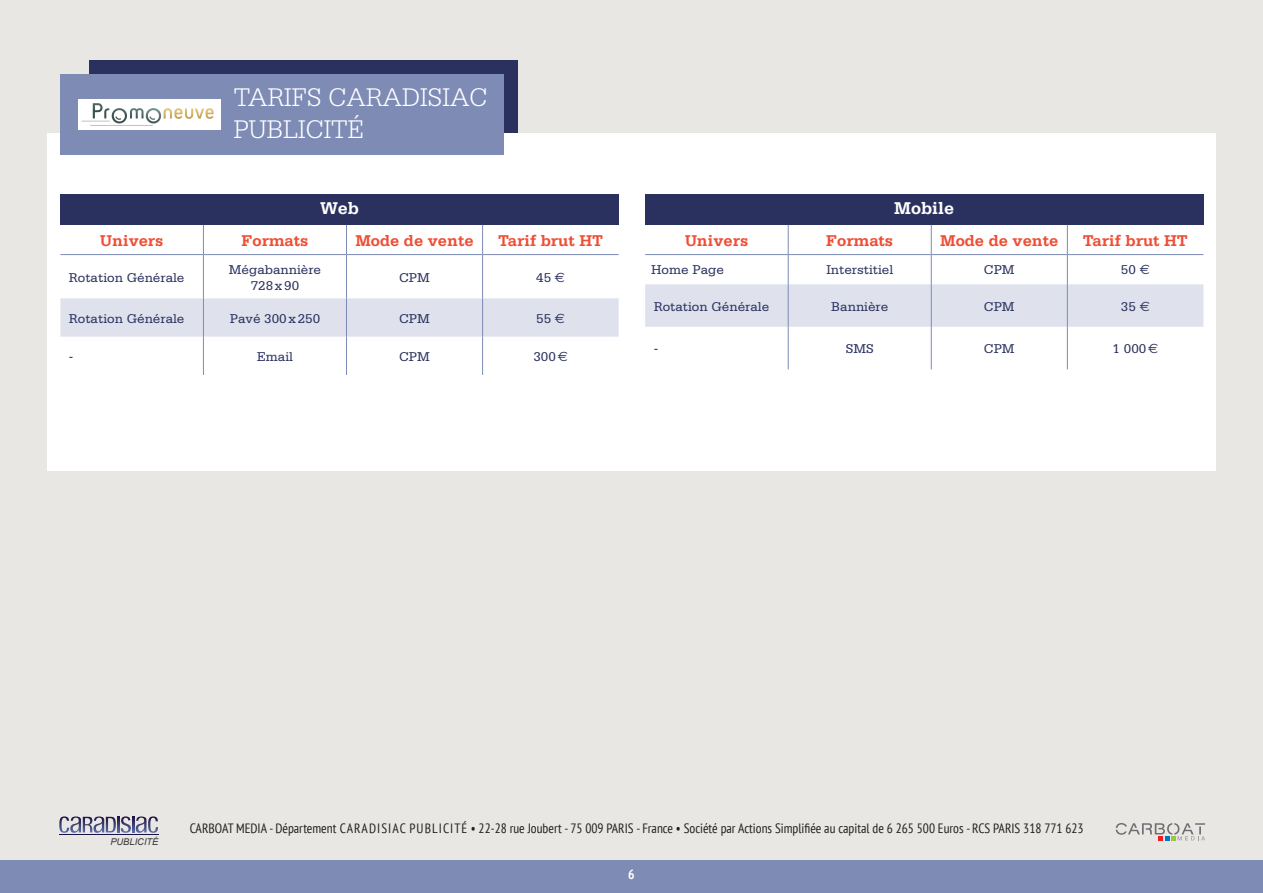
<style>
.page{position:relative;width:1263px;height:893px;background:#e8e7e4}
.page>*{position:absolute;margin:0;border:0;box-sizing:border-box;transform-origin:0 0}
.t1{font:300 27px/31.5px "Serifa";color:#fff}
.t2{font:700 18px "Serifa";color:#fff}
.t3{font:700 16.5px "Serifa";color:#ef4e35}
.t4{font:13.5px/16.2px "Serifa";color:#2a315e;text-align:center}
.t5{font:condensed 13.5px "PT Sans";color:#231f20}
.t6{font:700 condensed 13.5px "PT Sans";color:#fff}
.t7{font:italic 9.3px "Arial";color:#383839}
.s1{font-family:"Euro Sans"}
</style>
<div class="page">
<div style="left:0;top:860px;width:1263px;height:33px;background:#7d8bb5"></div>
<hr style="left:59px;top:834px;width:99px;height:1px;background:#1d1244">
<svg style="left:59px;top:816px;width:99px;height:17px"></svg>
<svg style="left:1116px;top:823px;width:89px;height:17px"></svg>
<div style="left:47px;top:133px;width:621px;height:338px;background:#fff"></div>
<div style="left:631px;top:133px;width:585px;height:338px;background:#fff"></div>
<div style="left:645px;top:194px;width:558px;height:31px;background:#2a315e"></div>
<svg style="left:645px;top:225px;width:558px;height:144px"></svg>
<hr style="left:1067px;top:254px;width:136px;height:1px;background:#7d8bb5">
<div style="left:90px;top:61px;width:428px;height:72px;background:#2a315e"></div>
<div style="left:60px;top:74px;width:444px;height:80px;background:#7d8bb5"></div>
<div style="left:60px;top:194px;width:559px;height:31px;background:#2a315e"></div>
<div style="left:60px;top:298px;width:559px;height:39px;background:#dfe2ed"></div>
<hr style="left:203px;top:255px;width:1px;height:43px;background:#7d8bb5">
<hr style="left:346px;top:255px;width:1px;height:43px;background:#7d8bb5">
<hr style="left:482px;top:255px;width:1px;height:43px;background:#7d8bb5">
<svg style="left:346px;top:225px;width:1px;height:29px"></svg>
<hr style="left:203px;top:254px;width:143px;height:1px;background:#7d8bb5">
<hr style="left:346px;top:254px;width:137px;height:1px;background:#7d8bb5">
<svg style="left:203px;top:225px;width:1px;height:29px"></svg>
<hr style="left:60px;top:254px;width:143px;height:1px;background:#7d8bb5">
<svg style="left:482px;top:225px;width:1px;height:29px"></svg>
<hr style="left:483px;top:254px;width:136px;height:1px;background:#7d8bb5">
<hr style="left:203px;top:298px;width:1px;height:39px;background:#7d8bb5">
<hr style="left:346px;top:298px;width:1px;height:39px;background:#7d8bb5">
<hr style="left:346px;top:337px;width:1px;height:38px;background:#7d8bb5">
<hr style="left:482px;top:298px;width:1px;height:39px;background:#7d8bb5">
<hr style="left:203px;top:337px;width:1px;height:38px;background:#7d8bb5">
<hr style="left:482px;top:337px;width:1px;height:38px;background:#7d8bb5">
<div style="left:78px;top:99px;width:143px;height:30px;background:#fff"></div>
<hr style="left:90px;top:125px;width:63px;height:1px;background:#b2b4b4">
<svg style="left:82px;top:103px;width:132px;height:20px"></svg>
<h1 class="t1" style="left:234px;top:82px;width:255px">TARIFS CARADISIAC<br>PUBLICITÉ</h1>
<h2 class="t2" style="left:320px;top:198px;width:40px">Web</h2>
<p class="t3" style="left:100px;top:231px;width:65px">Univers</p>
<p class="t3" style="left:241px;top:231px;width:68px">Formats</p>
<p class="t3" style="left:355px;top:231px;width:120px">Mode de vente</p>
<p class="t3" style="left:498px;top:231px;width:107px">Tarif brut HT</p>
<p class="t4" style="left:69px;top:269px;width:117px">Rotation Générale</p>
<p class="t4" style="left:229px;top:261px;width:94px">Mégabannière<br>728x90</p>
<p class="t4" style="left:399px;top:269px;width:32px">CPM</p>
<p class="t4" style="left:536px;top:269px;width:30px">45 <span class="s1">€</span></p>
<p class="t4" style="left:69px;top:310px;width:117px">Rotation Générale</p>
<p class="t4" style="left:230px;top:310px;width:92px">Pavé 300x250</p>
<p class="t4" style="left:399px;top:310px;width:32px">CPM</p>
<p class="t4" style="left:536px;top:310px;width:30px">55 <span class="s1">*</span></p>
<p class="t4" style="left:69px;top:348px;width:6px">-</p>
<p class="t4" style="left:257px;top:348px;width:38px">Email</p>
<p class="t4" style="left:399px;top:348px;width:32px">CPM</p>
<p class="t4" style="left:533px;top:348px;width:36px">300<span class="s1">€</span></p>
<h2 class="t2" style="left:894px;top:198px;width:61px">Mobile</h2>
<p class="t3" style="left:685px;top:231px;width:65px">Univers</p>
<p class="t3" style="left:826px;top:231px;width:68px">Formats</p>
<p class="t3" style="left:940px;top:231px;width:120px">Mode de vente</p>
<p class="t3" style="left:1083px;top:231px;width:107px">Tarif brut HT</p>
<p class="t4" style="left:651px;top:261px;width:74px">Home Page</p>
<p class="t4" style="left:826px;top:261px;width:68px">Interstitiel</p>
<p class="t4" style="left:984px;top:261px;width:32px">CPM</p>
<p class="t4" style="left:1121px;top:261px;width:30px">50 <span class="s1">€</span></p>
<p class="t4" style="left:654px;top:298px;width:117px">Rotation Générale</p>
<p class="t4" style="left:831px;top:298px;width:59px">Bannière</p>
<p class="t4" style="left:984px;top:298px;width:32px">CPM</p>
<p class="t4" style="left:1121px;top:298px;width:30px">35 <span class="s1">€</span></p>
<p class="t4" style="left:654px;top:341px;width:6px">-</p>
<p class="t4" style="left:846px;top:341px;width:29px">SMS</p>
<p class="t4" style="left:984px;top:341px;width:32px">CPM</p>
<p class="t4" style="left:1112px;top:341px;width:47px">1 000<span class="s1">€</span></p>
<p class="t7" style="left:110px;top:835px;width:50px">PUBLICITÉ</p>
<p class="t5" style="left:190px;top:820px;width:895px">CARBOAT MEDIA - Département CARADISIAC PUBLICITÉ • 22-28 rue Joubert - 75 009 PARIS - France • Société par Actions Simplifiée au capital de 6 265 500 Euros - RCS PARIS 318 771 623</p>
<p class="t6" style="left:628px;top:865px;width:8px">6</p>
</div>
